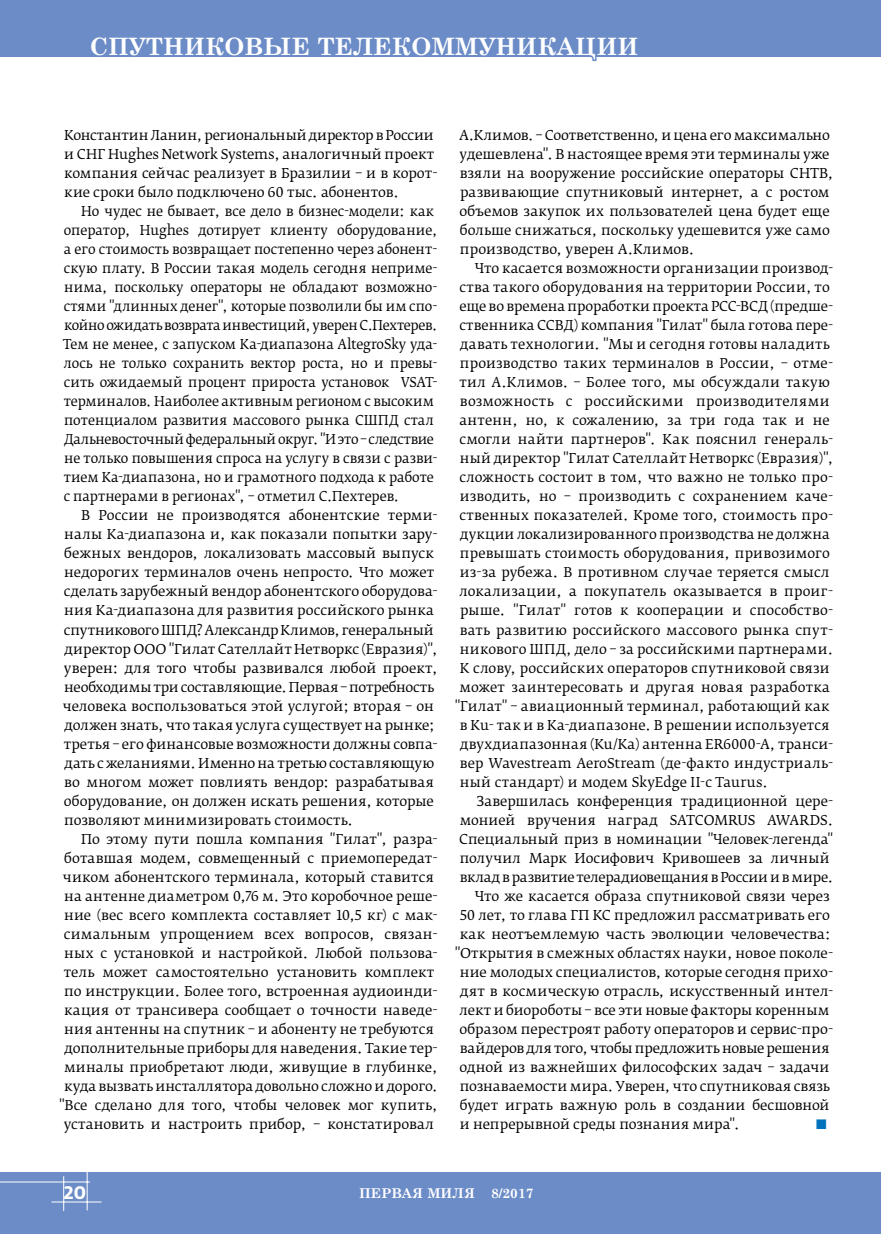
<style>
.page{position:relative;width:881px;height:1234px;background:#fff}
.page>*{position:absolute;margin:0;border:0;box-sizing:border-box;transform-origin:0 0}
.t1{font:700 24px "Century Schoolbook";color:#fff}
.t2{font:700 18px "Fedra Sans Pro";color:#fff}
.t3{font:13.5px/19px "Fedra Serif B Pro";color:#000}
.t4{font:13.5px/19px "Fedra Serif B Pro";color:#000;scale:.96 1}
.t5{font:13.5px "Fedra Serif B Pro";letter-spacing:-.02em;color:#000}
.t6{font:13.5px "Fedra Serif B Pro";letter-spacing:.02em;color:#000}
.t7{font:13.5px "Fedra Serif B Pro";letter-spacing:.025em;color:#000}
.t8{font:700 13.5px "Century Schoolbook";color:#fff}
.t9{font:13.5px "Fedra Serif B Pro";color:#0072bc}
</style>
<div class="page">
<div style="left:0;top:0;width:880px;height:57px;background:#6c8cc7"></div>
<div style="left:0;top:1172px;width:880px;height:61px;background:#6c8cc7"></div>
<hr style="left:51px;top:1201px;width:50px;height:1px;background:#fff">
<hr style="left:87px;top:1171px;width:1px;height:39px;background:#fff">
<hr style="left:63px;top:1175px;width:1px;height:35px;background:#fff">
<hr style="left:0;top:1181px;width:90px;height:1px;background:#fff">
<h1 class="t1" style="left:89px;top:28px;width:550px">Спутниковые телекоммуникации</h1>
<p class="t3" style="left:64px;top:125px;width:374px">Константин Ланин, региональный директор в России и СНГ Hughes Network Systems, аналогичный проект компания сейчас реализует в Бразилии – и в корот&shy;кие сроки было подключено 60 тыс. абонентов.</p>
<p class="t4" style="left:63px;top:201px;width:391px;text-indent:18px">Но чудес не бывает, все дело в бизнес-модели: как оператор, Hughes дотирует клиенту оборудование, а его стоимость возвращает постепенно через абонент&shy;скую плату. В России такая модель сегодня неприме&shy;нима, поскольку операторы не обладают возможно&shy;стями "длинных денег", которые позволили бы им спо&shy;койно ожидать возврата инвестиций, уверен С.Пехтерев.<br>Тем не менее, с запуском Ka-диапазона AltegroSky уда&shy;лось не только сохранить вектор роста, но и превы&shy;сить ожидаемый процент прироста установок VSAT&shy;терминалов. Наиболее активным регионом с высоким потенциалом развития массового рынка СШПД стал Дальневосточный федеральный округ. "И это – следствие не только повышения спроса на услугу в связи с разви&shy;тием Ka-диапазона, но и грамотного подхода к работе с партнерами в регионах", – отметил С.Пехтерев.</p>
<p class="t3" style="left:63px;top:506px;width:376px;text-indent:18px">В России не производятся абонентские терми&shy;налы Ка-диапазона и, как показали попытки зару&shy;бежных вендоров, локализовать массовый выпуск недорогих терминалов очень непросто. Что может сделать зарубежный вендор абонентского оборудова&shy;ния Ка-диапазона для развития российского рынка спутникового ШПД? Александр Климов, генеральный директор ООО "Гилат Сателлайт Нетворкс (Евразия)", уверен: для того чтобы развивался любой проект, необходимы три составляющие. Первая – потребность человека воспользоваться этой услугой; вторая – он должен знать, что такая услуга существует на рынке; третья – его финансовые возможности должны совпа&shy;дать с желаниями. Именно на третью составляющую во многом может повлиять вендор: разрабатывая оборудование, он должен искать решения, которые позволяют минимизировать стоимость.</p>
<p class="t3" style="left:59px;top:829px;width:380px;text-align:right">По этому пути пошла компания "Гилат", разра&shy;ботавшая модем, совмещенный с приемопередат&shy;чиком абонентского терминала, который ставится на антенне диаметром 0,76 м. Это коробочное реше&shy;ние (вес всего комплекта составляет 10,5 кг) с мак&shy;симальным упрощением всех вопросов, связан&shy;ных с установкой и настройкой. Любой пользова&shy;тель может самостоятельно установить комплект по инструкции. Более того, встроенная аудиоинди&shy;кация от трансивера сообщает о точности наведе&shy;ния антенны на спутник – и абоненту не требуются дополнительные приборы для наведения. Такие тер&shy;миналы приобретают люди, живущие в глубинке, куда вызвать инсталлятора довольно сложно и дорого. "Все сделано для того, чтобы человек мог купить, установить и настроить прибор, – констатировал</p>
<p class="t3" style="left:459px;top:125px;width:375px">А.Климов. – Соответственно, и цена его максимально удешевлена". В настоящее время эти терминалы уже взяли на вооружение российские операторы СНТВ, развивающие спутниковый интернет, а с ростом объемов закупок их пользователей цена будет еще больше снижаться, поскольку удешевится уже само производство, уверен А.Климов.</p>
<p class="t3" style="left:474px;top:258px;width:360px">Что касается возможности организации производ-</p>
<p class="t3" style="left:459px;top:277px;width:372px">ства такого оборудования на территории России, то</p>
<p class="t3" style="left:459px;top:296px;width:375px">еще во времена проработки проекта РСС-ВСД (предше-</p>
<p class="t3" style="left:459px;top:315px;width:375px">ственника ССВД) компания "Гилат" была готова пере-</p>
<p class="t3" style="left:460px;top:334px;width:371px">давать технологии. "Мы и сегодня готовы наладить</p>
<p class="t3" style="left:459px;top:353px;width:374px">производство таких терминалов в России, – отме-</p>
<p class="t6" style="left:459px;top:374px;width:372px">тил А.Климов. – Более того, мы обсуждали такую</p>
<p class="t7" style="left:459px;top:393px;width:371px">возможность с российскими производителями</p>
<p class="t3" style="left:459px;top:411px;width:371px">антенн, но, к сожалению, за три года так и не</p>
<p class="t3" style="left:459px;top:430px;width:375px">смогли найти партнеров". Как пояснил генераль-</p>
<p class="t3" style="left:459px;top:449px;width:375px">ный директор "Гилат Сателлайт Нетворкс (Евразия)",</p>
<p class="t3" style="left:459px;top:468px;width:375px">сложность состоит в том, что важно не только про-</p>
<p class="t3" style="left:459px;top:487px;width:374px">изводить, но – производить с сохранением каче-</p>
<p class="t3" style="left:459px;top:506px;width:375px">ственных показателей. Кроме того, стоимость про-</p>
<p class="t3" style="left:460px;top:525px;width:371px">дукции локализированного производства не должна</p>
<p class="t3" style="left:459px;top:544px;width:371px">превышать стоимость оборудования, привозимого</p>
<p class="t3" style="left:459px;top:563px;width:371px">из-за рубежа. В противном случае теряется смысл</p>
<p class="t3" style="left:459px;top:582px;width:373px">локализации, а покупатель оказывается в проиг-</p>
<p class="t3" style="left:460px;top:601px;width:374px">рыше. "Гилат" готов к кооперации и способство-</p>
<p class="t3" style="left:459px;top:620px;width:374px">вать развитию российского массового рынка спут-</p>
<p class="t3" style="left:459px;top:639px;width:375px">никового ШПД, дело – за российскими партнерами.</p>
<p class="t3" style="left:459px;top:658px;width:371px">К слову, российских операторов спутниковой связи</p>
<p class="t3" style="left:459px;top:677px;width:371px">может заинтересовать и другая новая разработка</p>
<p class="t3" style="left:454px;top:696px;width:376px">"Гилат" – авиационный терминал, работающий как</p>
<p class="t3" style="left:459px;top:715px;width:371px">в Кu- так и в Ка-диапазоне. В решении используется</p>
<p class="t3" style="left:460px;top:734px;width:373px">двухдиапазонная (Ku/Ka) антенна ER6000-A, транси-</p>
<p class="t3" style="left:459px;top:753px;width:374px">вер Wavestream AeroStream (де-факто индустриаль-</p>
<p class="t3" style="left:459px;top:772px;width:309px">ный стандарт) и модем SkyEdge II-c Taurus.</p>
<p class="t3" style="left:476px;top:791px;width:358px">Завершилась конференция традиционной цере-</p>
<p class="t3" style="left:459px;top:810px;width:375px">монией вручения наград SATCOMRUS AWARDS.</p>
<p class="t3" style="left:459px;top:829px;width:375px">Специальный приз в номинации "Человек-легенда"</p>
<p class="t3" style="left:459px;top:848px;width:371px">получил Марк Иосифович Кривошеев за личный</p>
<p class="t5" style="left:459px;top:868px;width:375px">вклад в развитие телерадиовещания в России и в мире.</p>
<p class="t3" style="left:474px;top:886px;width:356px">Что же касается образа спутниковой связи через</p>
<p class="t3" style="left:459px;top:905px;width:371px">50 лет, то глава ГП КС предложил рассматривать его</p>
<p class="t3" style="left:459px;top:924px;width:372px">как неотъемлемую часть эволюции человечества:</p>
<p class="t3" style="left:454px;top:943px;width:380px">"Открытия в смежных областях науки, новое поколе-</p>
<p class="t3" style="left:459px;top:962px;width:374px">ние молодых специалистов, которые сегодня прихо-</p>
<p class="t3" style="left:460px;top:981px;width:374px">дят в космическую отрасль, искусственный интел-</p>
<p class="t3" style="left:459px;top:1000px;width:371px">лект и биороботы – все эти новые факторы коренным</p>
<p class="t3" style="left:459px;top:1019px;width:375px">образом перестроят работу операторов и сервис-про-</p>
<p class="t3" style="left:459px;top:1038px;width:371px">вайдеров для того, чтобы предложить новые решения</p>
<p class="t3" style="left:459px;top:1057px;width:371px">одной из важнейших философских задач – задачи</p>
<p class="t3" style="left:459px;top:1076px;width:371px">познаваемости мира. Уверен, что спутниковая связь</p>
<p class="t3" style="left:459px;top:1095px;width:371px">будет играть важную роль в создании бесшовной</p>
<p class="t3" style="left:459px;top:1114px;width:281px">и непрерывной среды познания мира".</p>
<p class="t9" style="left:814px;top:1115px;width:14px">■</p>
<h2 class="t2" style="left:64px;top:1180px;width:24px">20</h2>
<p class="t8" style="left:359px;top:1181px;width:176px">ПЕРВАЯ МИЛЯ 8/2017</p>
</div>
